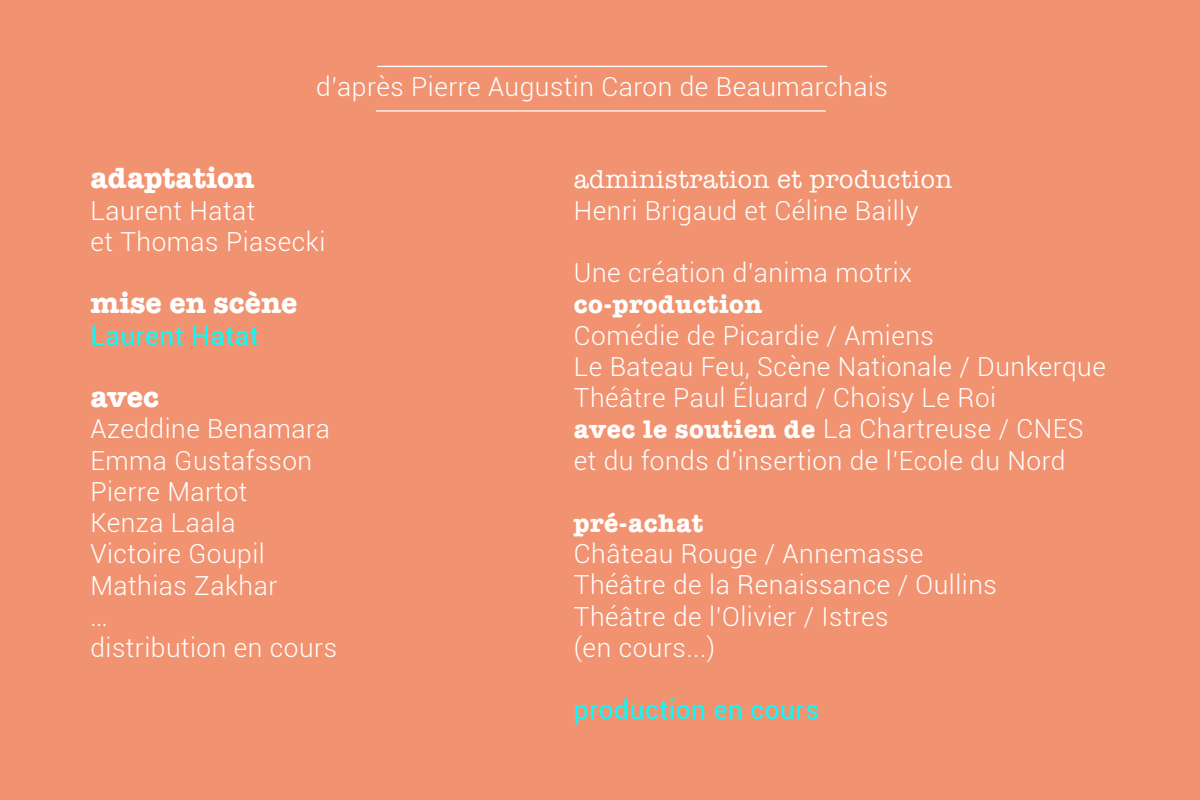
<style>
.page{position:relative;width:1200px;height:800px;background:#f19371}
.page>*{position:absolute;margin:0;border:0;box-sizing:border-box;transform-origin:0 0}
.t1{font:700 30px "American Typewriter";color:#fff}
.t2{font:300 26.25px/31.2px "Roboto";letter-spacing:.02em;color:#fff}
.t3{font:26.25px "Roboto";letter-spacing:.02em;color:#0ff}
.t4{font:26.25px "American Typewriter";letter-spacing:.02em;color:#fff}
.t5{font:700 26.25px "American Typewriter";letter-spacing:.02em;color:#fff}
.s1{font-family:"American Typewriter";font-weight:700}
</style>
<div class="page">
<hr style="left:377px;top:66px;width:450px;height:1px;background:#fff">
<hr style="left:376px;top:110px;width:450px;height:2px;background:#fff">
<p class="t2" style="left:316px;top:70px;width:573px">d’après Pierre Augustin Caron de Beaumarchais</p>
<p class="t1" style="left:90px;top:153px;width:165px">adaptation</p>
<p class="t2" style="left:90px;top:194px;width:236px">Laurent Hatat<br>et Thomas Piasecki</p>
<p class="t1" style="left:90px;top:278px;width:209px">mise en scène</p>
<p class="t3" style="left:90px;top:317px;width:170px">Laurent Hatat</p>
<p class="t1" style="left:90px;top:371px;width:70px">avec</p>
<p class="t2" style="left:90px;top:413px;width:248px">Azeddine Benamara<br>Emma Gustafsson<br>Pierre Martot<br>Kenza Laala<br>Victoire Goupil<br>Mathias Zakhar<br>…<br>distribution en cours</p>
<p class="t4" style="left:574px;top:160px;width:380px">administration et production</p>
<p class="t2" style="left:574px;top:194px;width:346px">Henri Brigaud et Céline Bailly</p>
<p class="t2" style="left:574px;top:256px;width:340px">Une création d’anima motrix</p>
<p class="t5" style="left:574px;top:282px;width:190px">co-production</p>
<p class="t2" style="left:574px;top:319px;width:534px">Comédie de Picardie / Amiens<br>Le Bateau Feu, Scène Nationale / Dunkerque Théâtre Paul Éluard / Choisy Le Roi<br><span class="s1">avec le soutien de</span> La Chartreuse / CNES et du fonds d’insertion de l’Ecole du Nord</p>
<p class="t5" style="left:574px;top:501px;width:131px">pré-achat</p>
<p class="t2" style="left:574px;top:537px;width:425px">Château Rouge / Annemasse<br>Théâtre de la Renaissance / Oullins<br>Théâtre de l’Olivier / Istres<br>(en cours...)</p>
<p class="t3" style="left:574px;top:692px;width:247px">production en cours</p>
</div>
